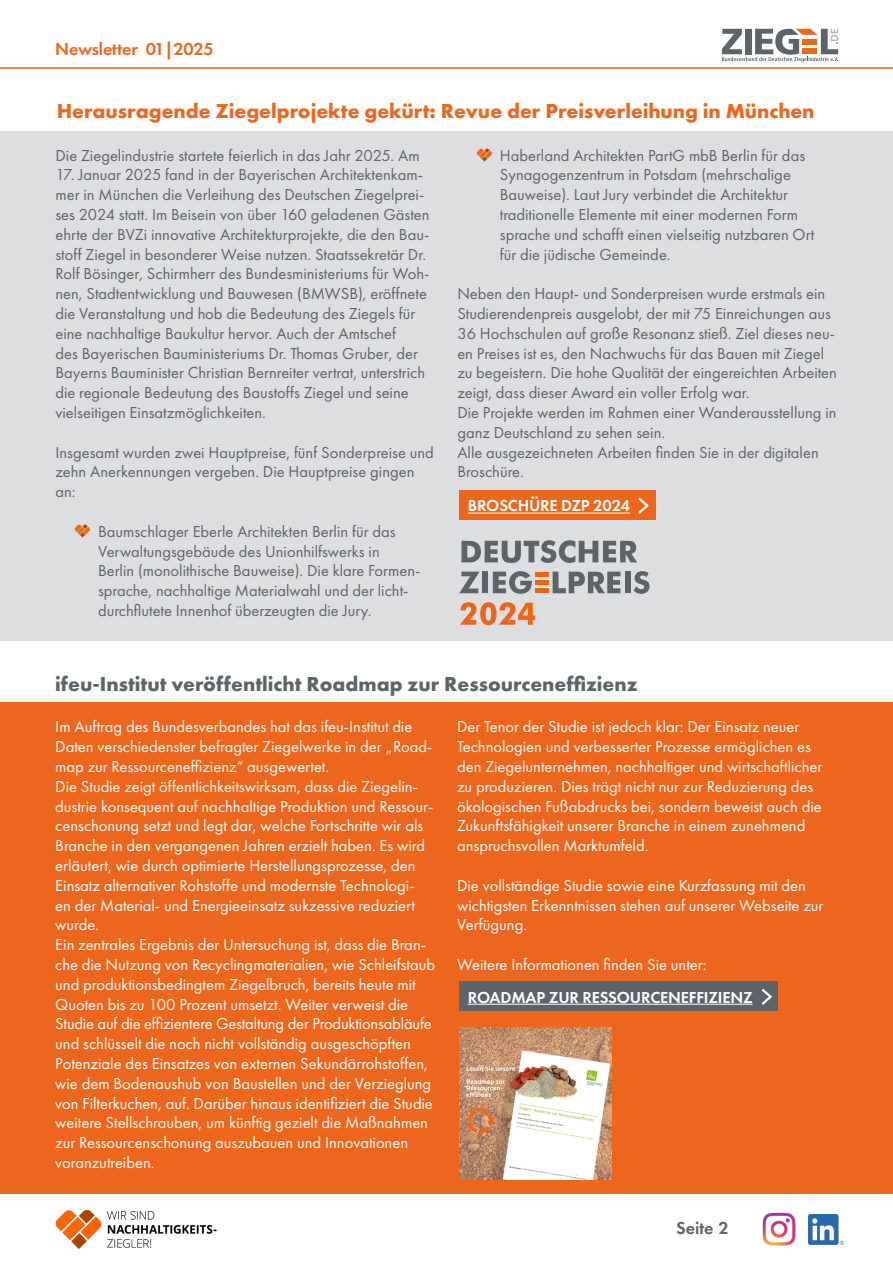
<style>
.page{position:relative;width:893px;height:1263px;background:#fff}
.page>*{position:absolute;margin:0;border:0;box-sizing:border-box;transform-origin:0 0}
.t1{font:700 21px "Futura PT";color:#ec671d}
.t2{font:700 21px "Futura PT";color:#5d6469}
.t3{font:600 18px "Futura PT";letter-spacing:-.01em;color:#ec671d}
.t4{font:600 18px "Futura PT";color:#5d6469}
.t5{font:16.5px/19.8px "Futura PT";color:#5d6469}
.t6{font:16.5px/19.8px "Futura PT";color:#fff}
.t7{font:600 16.5px "Futura PT";letter-spacing:-.01em;color:#fff}
</style>
<div class="page">
<img style="left:55px;top:1209px;width:162px;height:40px">
<hr style="left:0;top:67px;width:893px;height:2px;background:#ec671d">
<svg style="left:722px;top:29px;width:116px;height:33px"></svg>
<img style="left:762px;top:1212px;width:34px;height:34px">
<img style="left:808px;top:1214px;width:36px;height:30px">
<div style="left:0;top:131px;width:893px;height:509px;background:#dddedf"></div>
<div style="left:0;top:703px;width:893px;height:491px;background:#ec671d"></div>
<svg style="left:461px;top:540px;width:176px;height:23px"></svg>
<svg style="left:459px;top:572px;width:21px;height:21px"></svg>
<div style="left:482px;top:572px;width:6px;height:21px;background:#5d6469"></div>
<svg style="left:493px;top:571px;width:39px;height:23px"></svg>
<svg style="left:553px;top:572px;width:67px;height:21px"></svg>
<div style="left:625px;top:572px;width:5px;height:21px;background:#5d6469"></div>
<svg style="left:634px;top:571px;width:15px;height:23px"></svg>
<hr style="left:535px;top:572px;width:14px;height:4px;background:#eb661c">
<div style="left:535px;top:580px;width:14px;height:5px;background:#eb661c"></div>
<div style="left:535px;top:588px;width:14px;height:5px;background:#eb661c"></div>
<svg style="left:460px;top:602px;width:75px;height:23px"></svg>
<img style="left:74px;top:524px;width:16px;height:14px">
<img style="left:476px;top:148px;width:16px;height:14px">
<img style="left:459px;top:1027px;width:153px;height:153px">
<div style="left:459px;top:981px;width:319px;height:30px;background:#5d6469"></div>
<hr style="left:468px;top:1004px;width:285px;height:1px;background:#fff">
<svg style="left:761px;top:988px;width:11px;height:17px"></svg>
<div style="left:459px;top:490px;width:196px;height:30px;background:#ec671d"></div>
<hr style="left:468px;top:513px;width:162px;height:1px;background:#fff">
<svg style="left:638px;top:497px;width:11px;height:17px"></svg>
<p class="t3" style="left:55px;top:38px;width:160px">Newsletter 01|2025</p>
<p class="t1" style="left:57px;top:98px;width:759px">Herausragende Ziegelprojekte gekürt: Revue der Preisverleihung in München</p>
<p class="t5" style="left:55px;top:145px;width:366px">Die Ziegelindustrie startete feierlich in das Jahr 2025. Am</p>
<p class="t5" style="left:55px;top:165px;width:376px">17. Januar 2025 fand in der Bayerischen Architektenkam&shy;mer in München die Verleihung des Deutschen Ziegelprei&shy;ses 2024 statt. Im Beisein von über 160 geladenen Gästen ehrte der BVZi innovative Architekturprojekte, die den Bau&shy;stoff Ziegel in besonderer Weise nutzen. Staatssekretär Dr.<br>Rolf Bösinger, Schirmherr des Bundesministeriums für Woh&shy;nen, Stadtentwicklung und Bauwesen (BMWSB), eröffnete die Veranstaltung und hob die Bedeutung des Ziegels für eine nachhaltige Baukultur hervor. Auch der Amtschef<br>des Bayerischen Bauministeriums Dr. Thomas Gruber, der Bayerns Bauminister Christian Bernreiter vertrat, unterstrich die regionale Bedeutung des Baustoffs Ziegel und seine vielseitigen Einsatzmöglichkeiten.</p>
<p class="t5" style="left:55px;top:442px;width:380px">Insgesamt wurden zwei Hauptpreise, fünf Sonderpreise und zehn Anerkennungen vergeben. Die Hauptpreise gingen an:</p>
<p class="t5" style="left:98px;top:521px;width:324px">Baumschlager Eberle Architekten Berlin für das Verwaltungsgebäude des Unionhilfswerks in<br>Berlin (monolithische Bauweise). Die klare Formen&shy;sprache, nachhaltige Materialwahl und der licht&shy;durchflutete Innenhof überzeugten die Jury.</p>
<p class="t5" style="left:500px;top:145px;width:316px">Haberland Architekten PartG mbB Berlin für das Synagogenzentrum in Potsdam (mehrschalige Bauweise). Laut Jury verbindet die Architektur traditionelle Elemente mit einer modernen Form sprache und schafft einen vielseitig nutzbaren Ort für die jüdische Gemeinde.</p>
<p class="t5" style="left:457px;top:284px;width:381px">Neben den Haupt- und Sonderpreisen wurde erstmals ein Studierendenpreis ausgelobt, der mit 75 Einreichungen aus 36 Hochschulen auf große Resonanz stieß. Ziel dieses neu&shy;en Preises ist es, den Nachwuchs für das Bauen mit Ziegel zu begeistern. Die hohe Qualität der eingereichten Arbeiten zeigt, dass dieser Award ein voller Erfolg war.<br>Die Projekte werden im Rahmen einer Wanderausstellung in ganz Deutschland zu sehen sein.<br>Alle ausgezeichneten Arbeiten finden Sie in der digitalen Broschüre.</p>
<p class="t7" style="left:468px;top:496px;width:164px">BROSCHÜRE DZP 2024</p>
<p class="t2" style="left:55px;top:670px;width:584px">ifeu-Institut veröffentlicht Roadmap zur Ressourceneffizienz</p>
<p class="t6" style="left:55px;top:717px;width:381px">Im Auftrag des Bundesverbandes hat das ifeu-Institut die Daten verschiedenster befragter Ziegelwerke in der „Road&shy;map zur Ressourceneffizienz“ ausgewertet.<br>Die Studie zeigt öffentlichkeitswirksam, dass die Ziegelin&shy;dustrie konsequent auf nachhaltige Produktion und Ressour&shy;censchonung setzt und legt dar, welche Fortschritte wir als Branche in den vergangenen Jahren erzielt haben. Es wird erläutert, wie durch optimierte Herstellungsprozesse, den Einsatz alternativer Rohstoffe und modernste Technologi-<br>en der Material- und Energieeinsatz sukzessive reduziert wurde.<br>Ein zentrales Ergebnis der Untersuchung ist, dass die Bran&shy;che die Nutzung von Recyclingmaterialien, wie Schleifstaub und produktionsbedingtem Ziegelbruch, bereits heute mit Quoten bis zu 100 Prozent umsetzt. Weiter verweist die Studie auf die effizientere Gestaltung der Produktionsabläufe und schlüsselt die noch nicht vollständig ausgeschöpften Potenziale des Einsatzes von externen Sekundärrohstoffen, wie dem Bodenaushub von Baustellen und der Verzieglung von Filterkuchen, auf. Darüber hinaus identifiziert die Studie weitere Stellschrauben, um künftig gezielt die Maßnahmen zur Ressourcenschonung auszubauen und Innovationen voranzutreiben.</p>
<p class="t6" style="left:457px;top:717px;width:367px">Der Tenor der Studie ist jedoch klar: Der Einsatz neuer Technologien und verbesserter Prozesse ermöglichen es den Ziegelunternehmen, nachhaltiger und wirtschaftlicher zu produzieren. Dies trägt nicht nur zur Reduzierung des ökologischen Fußabdrucks bei, sondern beweist auch die Zukunftsfähigkeit unserer Branche in einem zunehmend anspruchsvollen Marktumfeld.</p>
<p class="t6" style="left:457px;top:875px;width:368px">Die vollständige Studie sowie eine Kurzfassung mit den wichtigsten Erkenntnissen stehen auf unserer Webseite zur<br>Verfügung.</p>
<p class="t6" style="left:457px;top:954px;width:251px">Weitere Informationen finden Sie unter:</p>
<p class="t7" style="left:468px;top:987px;width:286px">ROADMAP ZUR RESSOURCENEFFIZIENZ</p>
<p class="t4" style="left:676px;top:1217px;width:54px">Seite 2</p>
</div>
